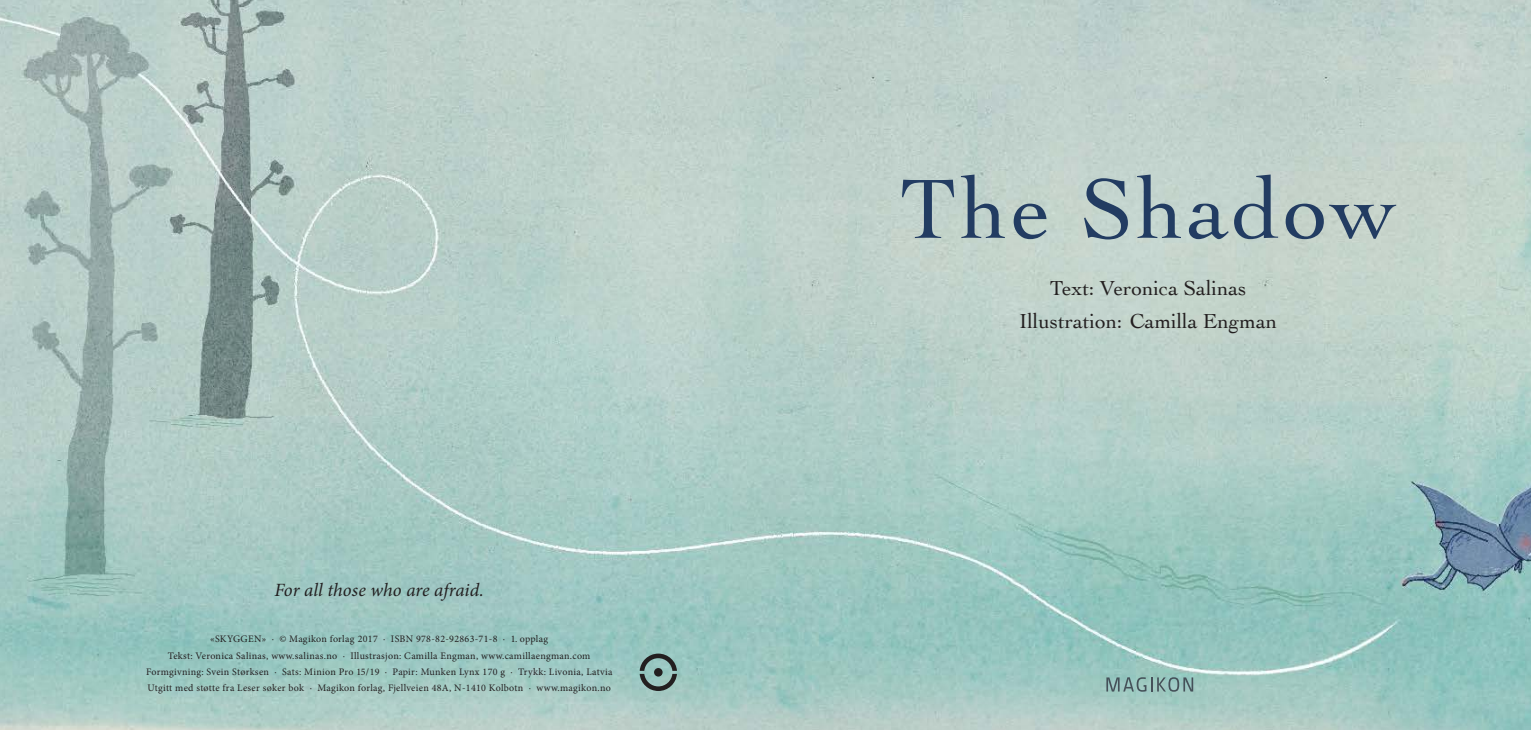
<style>
.page{position:relative;width:1531px;height:730px;background:#fff}
.page>*{position:absolute;margin:0;border:0;box-sizing:border-box;transform-origin:0 0}
.t1{font:88.75px "Cochin";letter-spacing:.04em;color:#223c62}
.t2{font:21.25px/32.5px "Cochin";color:#231f20;text-align:center}
.t3{font:italic 18.75px "Minion Pro";color:#231f20}
.t4{font:10px/16.2px "Minion Pro";letter-spacing:.03em;color:#231f20;text-align:center}
</style>
<div class="page">
<img style="left:0;top:0;width:1531px;height:730px">
<svg style="left:1106px;top:677px;width:87px;height:15px"></svg>
<svg style="left:640px;top:654px;width:37px;height:37px"></svg>
<h3 class="t3" style="left:274px;top:577px;width:211px">For all those who are afraid.</h3>
<p class="t4" style="left:146px;top:631px;width:468px">«SKYGGEN» · © Magikon forlag 2017 · ISBN 978-82-92863-71-8 · 1. opplag<br>Tekst: Veronica Salinas, www.salinas.no · Illustrasjon: Camilla Engman, www.camillaengman.com Formgivning: Svein Størksen · Sats: Minion Pro 15/19 · Papir: Munken Lynx 170 g · Trykk: Livonia, Latvia Utgitt med støtte fra Leser søker bok · Magikon forlag, Fjellveien 48A, N-1410 Kolbotn · www.magikon.no</p>
<h1 class="t1" style="left:899px;top:158px;width:499px">The Shadow</h1>
<h2 class="t2" style="left:1019px;top:272px;width:260px">Text: Veronica Salinas<br>Illustration: Camilla Engman</h2>
</div>
